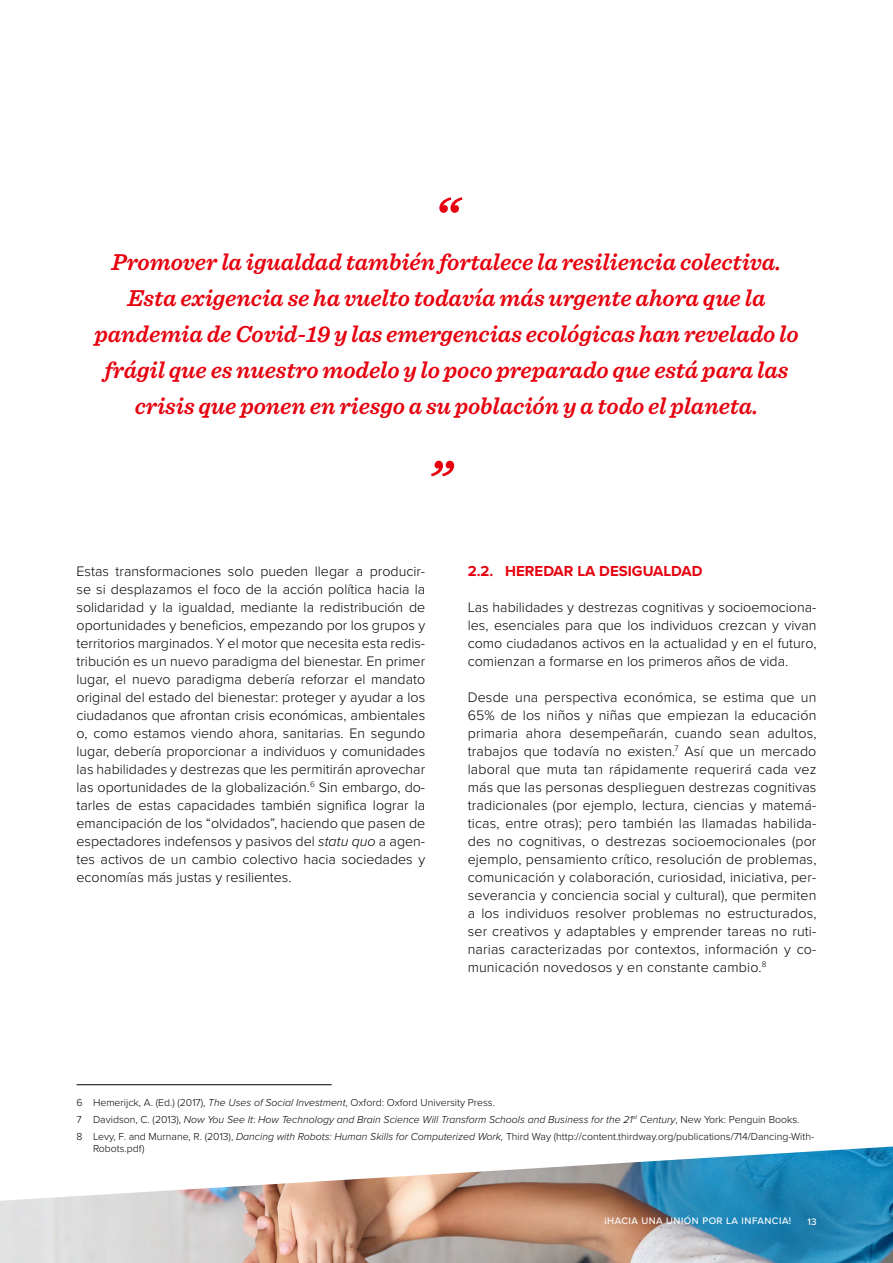
<style>
.page{position:relative;width:893px;height:1263px;background:#fff}
.page>*{position:absolute;margin:0;border:0;box-sizing:border-box;transform-origin:0 0}
.t1{font:italic 600 54px "Sentinel";color:#e7000e}
.t2{font:italic 600 24px/36px "Sentinel";letter-spacing:-.005em;color:#e7000e;text-align:center}
.t3{font:700 15px "Proxima Nova";color:#e7000e}
.t4{font:300 14.25px/18px "Proxima Nova";color:#000;text-align:justify}
.t5{font:300 10.5px/16.8px "Proxima Nova";color:#000}
.t6{font:500 9.75px "Proxima Nova";letter-spacing:.05em;color:#fff}
.s1{font-style:italic}
</style>
<div class="page">
<img style="left:0;top:1146px;width:893px;height:117px">
<hr style="left:77px;top:1084px;width:255px;height:1px;background:#000">
<h1 class="t1" style="left:434px;top:174px;width:26px">“</h1>
<p class="t2" style="left:94px;top:243px;width:706px">Promover la igualdad también fortalece la resiliencia colectiva.<br>Esta exigencia se ha vuelto todavía más urgente ahora que la pandemia de Covid-19 y las emergencias ecológicas han revelado lo frágil que es nuestro modelo y lo poco preparado que está para las crisis que ponen en riesgo a su población y a todo el planeta.</p>
<h1 class="t1" style="left:434px;top:408px;width:26px">„</h1>
<p class="t4" style="left:77px;top:561px;width:350px">Estas transformaciones solo pueden llegar a producir&shy;se si desplazamos el foco de la acción política hacia la solidaridad y la igualdad, mediante la redistribución de oportunidades y beneficios, empezando por los grupos y territorios marginados. Y el motor que necesita esta redis&shy;tribución es un nuevo paradigma del bienestar. En primer lugar, el nuevo paradigma debería reforzar el mandato original del estado del bienestar: proteger y ayudar a los ciudadanos que afrontan crisis económicas, ambientales o, como estamos viendo ahora, sanitarias. En segundo lugar, debería proporcionar a individuos y comunidades las habilidades y destrezas que les permitirán aprovechar las oportunidades de la globalización.<sup>6</sup> Sin embargo, do&shy;tarles de estas capacidades también significa lograr la emancipación de los “olvidados”, haciendo que pasen de espectadores indefensos y pasivos del <span class="s1">statu quo</span> a agen&shy;tes activos de un cambio colectivo hacia sociedades y economías más justas y resilientes.</p>
<p class="t3" style="left:468px;top:560px;width:236px">2.2. HEREDAR LA DESIGUALDAD</p>
<p class="t4" style="left:468px;top:597px;width:350px">Las habilidades y destrezas cognitivas y socioemociona&shy;les, esenciales para que los individuos crezcan y vivan como ciudadanos activos en la actualidad y en el futuro, comienzan a formarse en los primeros años de vida.</p>
<p class="t4" style="left:468px;top:687px;width:350px">Desde una perspectiva económica, se estima que un 65% de los niños y niñas que empiezan la educación primaria ahora desempeñarán, cuando sean adultos, trabajos que todavía no existen.<sup>7</sup> Así que un mercado laboral que muta tan rápidamente requerirá cada vez más que las personas desplieguen destrezas cognitivas tradicionales (por ejemplo, lectura, ciencias y matemá&shy;ticas, entre otras); pero también las llamadas habilida&shy;des no cognitivas, o destrezas socioemocionales (por ejemplo, pensamiento crítico, resolución de problemas, comunicación y colaboración, curiosidad, iniciativa, per&shy;severancia y conciencia social y cultural), que permiten a los individuos resolver problemas no estructurados, ser creativos y adaptables y emprender tareas no ruti&shy;narias caracterizadas por contextos, información y co&shy;municación novedosos y en constante cambio.<sup>8</sup></p>
<p class="t5" style="left:77px;top:1093px;width:739px">6 Hemerijck, A. (Ed.) (2017), <span class="s1">The Uses of Social Investment</span>, Oxford: Oxford University Press.<br>7 Davidson, C. (2013), <span class="s1">Now You See It</span>: <span class="s1">How Technology and Brain Science Will Transform Schools and Business for the 21</span><sup>st</sup> <span class="s1">Century</span>, New York: Penguin Books.<br>8 Levy, F. and Murnane, R. (2013), <span class="s1">Dancing with Robots: Human Skills for Computerized Work,</span> Third Way (http://content.thirdway.org/publications/714/Dancing-With-</p>
<p class="t5" style="left:93px;top:1140px;width:53px">Robots.pdf)</p>
<p class="t6" style="left:604px;top:1213px;width:188px">¡HACIA UNA UNIÓN POR LA INFANCIA!</p>
<p class="t6" style="left:808px;top:1214px;width:11px">13</p>
</div>
